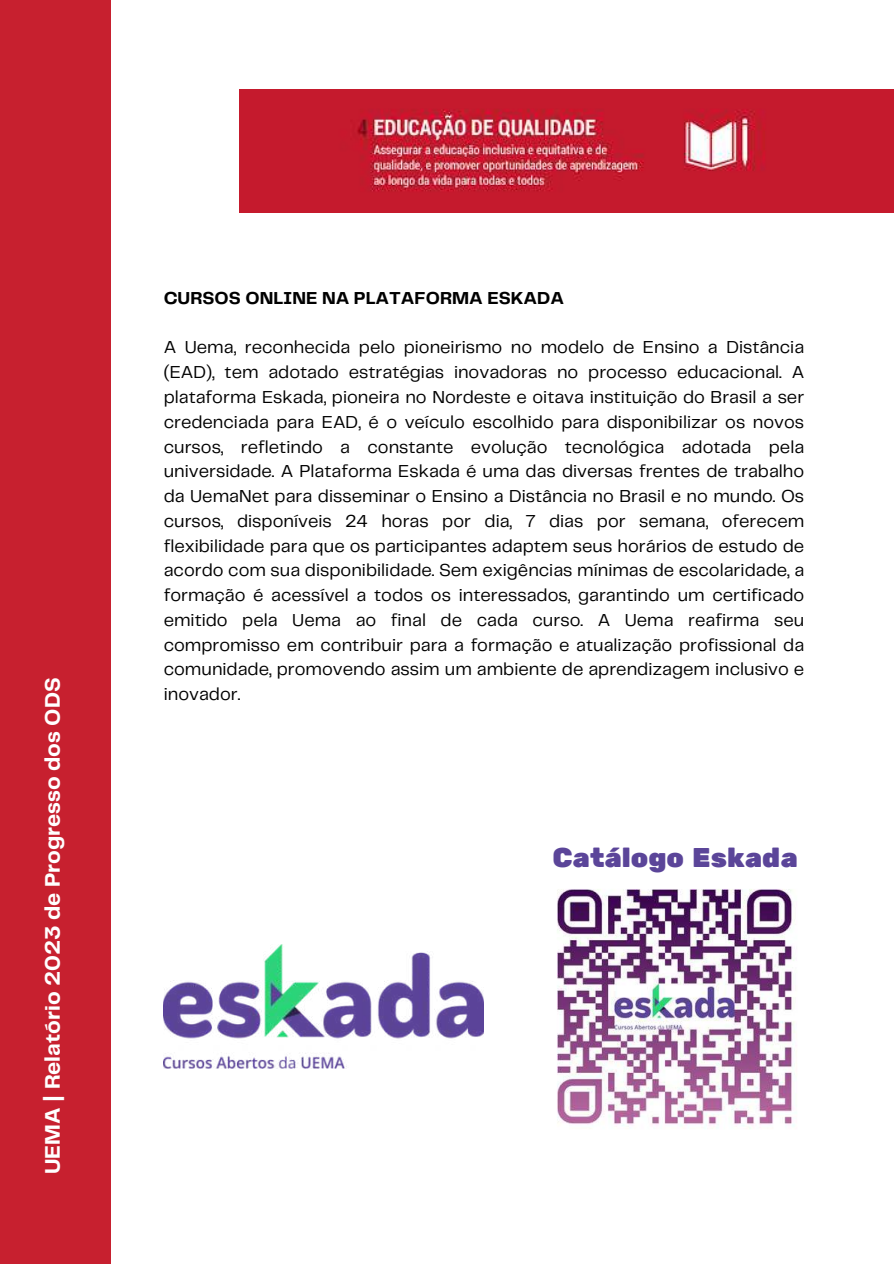
<style>
.page{position:relative;width:894px;height:1264px;background:#fff}
.page>*{position:absolute;margin:0;border:0;box-sizing:border-box;transform-origin:0 0}
.t1{font:27px "Rubik One";color:#5b4599}
.t2{font:700 21.9px "Telegraf";color:#fff}
.t3{font:18px/24.8px "Telegraf";color:#000;text-align:justify}
.t4{font:700 18px "Telegraf";color:#000}
</style>
<div class="page">
<div style="left:0;top:0;width:110px;height:1263px;background:#c7202f"></div>
<img style="left:239px;top:89px;width:654px;height:123px">
<img style="left:164px;top:944px;width:319px;height:124px">
<img style="left:557px;top:889px;width:238px;height:240px">
<p class="t2" style="left:43px;top:1174px;width:498px;rotate:-90deg">UEMA | Relatório 2023 de Progresso dos ODS</p>
<p class="t4" style="left:164px;top:290px;width:402px">CURSOS ONLINE NA PLATAFORMA ESKADA</p>
<p class="t3" style="left:164px;top:336px;width:642px">A Uema, reconhecida pelo pioneirismo no modelo de Ensino a Distância (EAD), tem adotado estratégias inovadoras no processo educacional. A plataforma Eskada, pioneira no Nordeste e oitava instituição do Brasil a ser credenciada para EAD, é o veículo escolhido para disponibilizar os novos cursos, refletindo a constante evolução tecnológica adotada pela universidade. A Plataforma Eskada é uma das diversas frentes de trabalho da UemaNet para disseminar o Ensino a Distância no Brasil e no mundo. Os cursos, disponíveis 24 horas por dia, 7 dias por semana, oferecem flexibilidade para que os participantes adaptem seus horários de estudo de acordo com sua disponibilidade. Sem exigências mínimas de escolaridade, a formação é acessível a todos os interessados, garantindo um certificado emitido pela Uema ao final de cada curso. A Uema reafirma seu compromisso em contribuir para a formação e atualização profissional da comunidade, promovendo assim um ambiente de aprendizagem inclusivo e inovador.</p>
<h1 class="t1" style="left:552px;top:841px;width:247px">Catálogo Eskada</h1>
</div>
